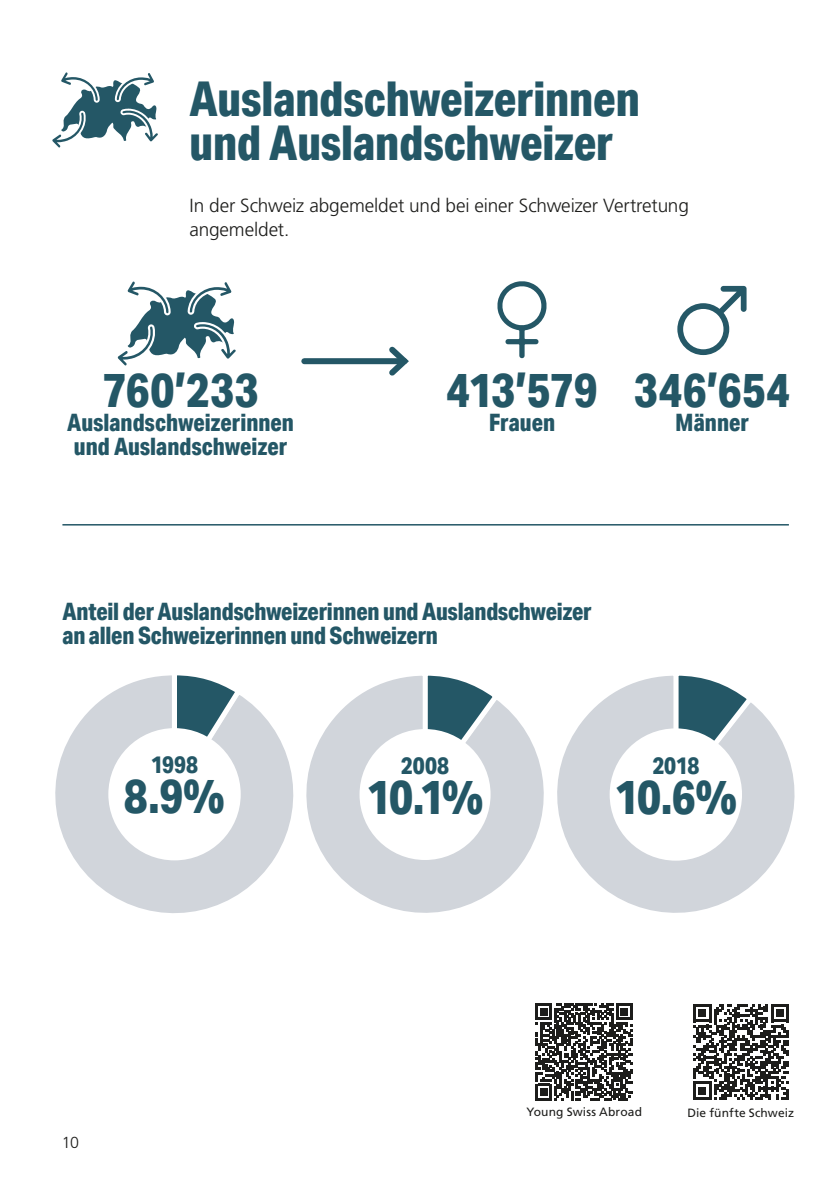
<style>
.page{position:relative;width:840px;height:1191px;background:#fff}
.page>*{position:absolute;margin:0;border:0;box-sizing:border-box;transform-origin:0 0}
.t1{font:800 48px/44px "Aktiv Grotesk Cd";color:#245766}
.t2{font:800 24px/24px "Aktiv Grotesk Cd";letter-spacing:-.005em;color:#245766}
.t3{font:300 19px/24px "Frutiger LT Pro";letter-spacing:-.01em;color:#1d1d1b}
.t4{font:300 16px "Frutiger LT Pro";color:#1d1d1b}
.t5{font:12px "Frutiger LT Pro";letter-spacing:.01em;color:#1d1d1b}
</style>
<div class="page">
<svg style="left:55px;top:675px;width:233px;height:238px"></svg>
<svg style="left:168px;top:675px;width:76px;height:124px"></svg>
<div style="left:111px;top:730px;width:127px;height:128px;background:#fff;border-radius:50%"></div>
<div style="left:108px;top:728px;width:132px;height:132px;border:5px solid #fff;border-radius:50%"></div>
<svg style="left:288px;top:676px;width:251px;height:237px"></svg>
<svg style="left:418px;top:675px;width:84px;height:124px"></svg>
<div style="left:361px;top:731px;width:127px;height:126px;background:#fff;border-radius:50%"></div>
<div style="left:359px;top:729px;width:131px;height:131px;border:5px solid #fff;border-radius:50%"></div>
<svg style="left:539px;top:676px;width:256px;height:237px"></svg>
<svg style="left:669px;top:675px;width:87px;height:124px"></svg>
<div style="left:611px;top:730px;width:128px;height:128px;background:#fff;border-radius:50%"></div>
<div style="left:609px;top:728px;width:132px;height:132px;border:5px solid #fff;border-radius:50%"></div>
<svg style="left:117px;top:281px;width:119px;height:85px"></svg>
<svg style="left:497px;top:281px;width:49px;height:77px"></svg>
<svg style="left:677px;top:286px;width:69px;height:69px"></svg>
<div style="left:304px;top:358px;width:100px;height:6px;background:#245766"></div>
<svg style="left:383px;top:346px;width:26px;height:30px"></svg>
<hr style="left:62px;top:524px;width:726px;height:1px;background:#245766">
<svg style="left:535px;top:1003px;width:97px;height:97px"></svg>
<svg style="left:693px;top:1004px;width:95px;height:95px"></svg>
<svg style="left:52px;top:72px;width:106px;height:76px"></svg>
<h1 class="t1" style="left:189px;top:76px;width:451px">Auslandschweizerinnen und Auslandschweizer</h1>
<p class="t3" style="left:189px;top:194px;width:500px">In der Schweiz abgemeldet und bei einer Schweizer Vertretung angemeldet.</p>
<h1 class="t1" style="left:103px;top:367px;width:157px">760’233</h1>
<p class="t2" style="left:67px;top:410px;width:228px">Auslandschweizerinnen und Auslandschweizer</p>
<h1 class="t1" style="left:446px;top:367px;width:153px">413’579</h1>
<p class="t2" style="left:488px;top:410px;width:68px">Frauen</p>
<h1 class="t1" style="left:633px;top:367px;width:158px">346’654</h1>
<p class="t2" style="left:675px;top:410px;width:75px">Männer</p>
<p class="t2" style="left:62px;top:599px;width:530px">Anteil der Auslandschweizerinnen und Auslandschweizer an allen Schweizerinnen und Schweizern</p>
<p class="t2" style="left:151px;top:752px;width:49px">1998</p>
<h1 class="t1" style="left:124px;top:773px;width:102px">8.9%</h1>
<p class="t2" style="left:400px;top:752px;width:50px">2008</p>
<h1 class="t1" style="left:366px;top:773px;width:118px">10.1%</h1>
<p class="t2" style="left:652px;top:752px;width:48px">2018</p>
<h1 class="t1" style="left:614px;top:773px;width:124px">10.6%</h1>
<p class="t4" style="left:62px;top:1133px;width:19px">10</p>
<p class="t5" style="left:526px;top:1105px;width:117px">Young Swiss Abroad</p>
<p class="t5" style="left:687px;top:1105px;width:108px">Die fünfte Schweiz</p>
</div>
